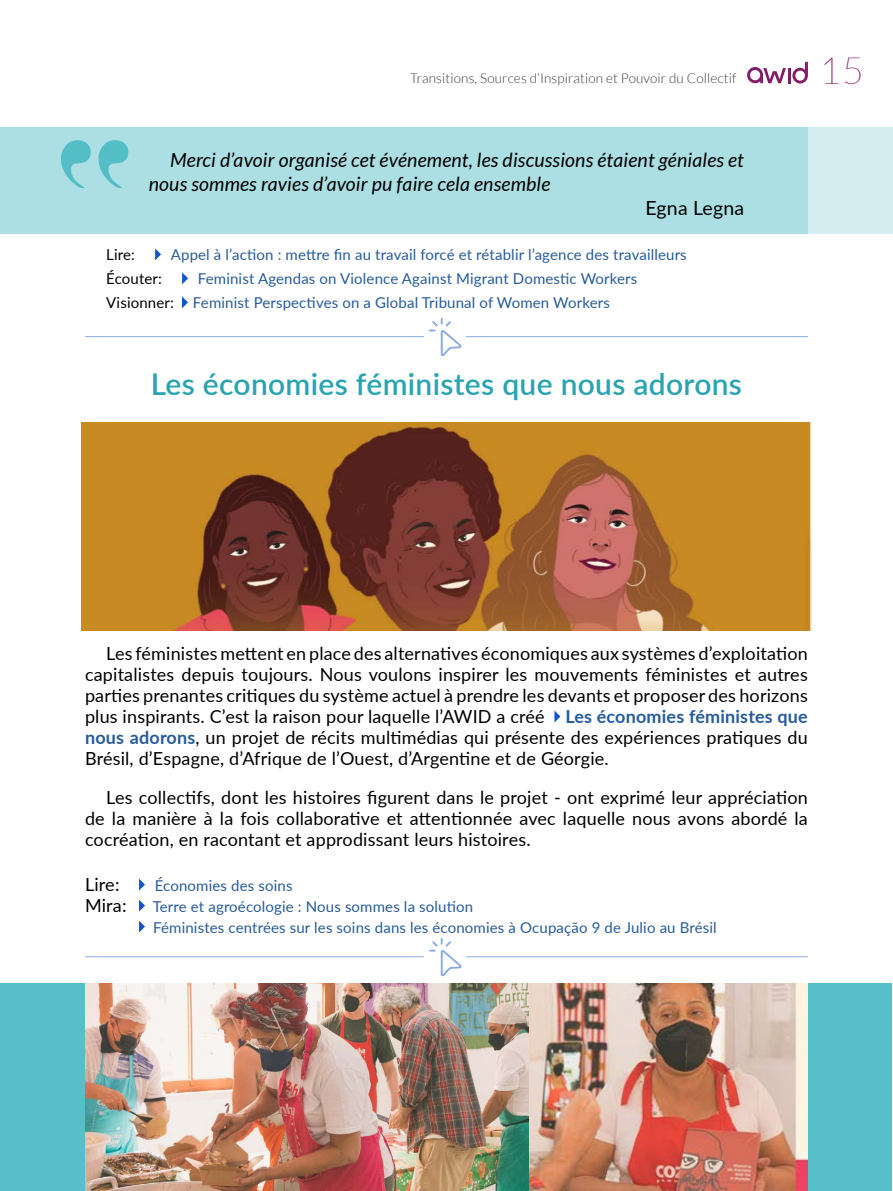
<style>
.page{position:relative;width:893px;height:1191px;background:#fff}
.page>*{position:absolute;margin:0;border:0;box-sizing:border-box;transform-origin:0 0}
.t1{font:100 37.5px "Lato";color:#821d69}
.t2{font:600 30px "Lato";letter-spacing:.01em;color:#2aa4b0}
.t3{font:italic 19.5px/24px "Lato";letter-spacing:.01em;color:#000}
.t4{font:19.5px "Lato";letter-spacing:.01em;color:#000}
.t5{font:18px/21px "Lato";letter-spacing:.01em;color:#000;text-align:justify}
.t6{font:15px/21px "Lato";letter-spacing:.01em;color:#275b9b}
.t7{font:15px "Lato";letter-spacing:.01em;color:#000}
.t8{font:300 13.5px "Lato";letter-spacing:.01em;color:#3c3c3b}
.s1{font-weight:700;color:#275b9b}
</style>
<div class="page">
<svg style="left:792px;top:62px;width:16px;height:22px"></svg>
<hr style="left:787px;top:68px;width:3px;height:15px;background:#821d69">
<svg style="left:747px;top:67px;width:39px;height:16px"></svg>
<div style="left:0;top:983px;width:892px;height:208px;background:#57bfc7"></div>
<div style="left:1px;top:128px;width:892px;height:106px;background:#d5eff1"></div>
<div style="left:0;top:128px;width:808px;height:106px;background:#abdfe3"></div>
<hr style="left:0;top:718px;width:1px;height:135px;background:#57bfc7">
<svg style="left:155px;top:248px;width:6px;height:12px"></svg>
<svg style="left:182px;top:272px;width:6px;height:12px"></svg>
<svg style="left:182px;top:296px;width:6px;height:12px"></svg>
<img style="left:81px;top:422px;width:730px;height:208px">
<svg style="left:554px;top:710px;width:6px;height:12px"></svg>
<svg style="left:139px;top:878px;width:6px;height:12px"></svg>
<svg style="left:139px;top:899px;width:6px;height:12px"></svg>
<svg style="left:139px;top:920px;width:6px;height:12px"></svg>
<img style="left:528px;top:983px;width:280px;height:208px">
<img style="left:85px;top:983px;width:443px;height:208px">
<hr style="left:466px;top:956px;width:342px;height:1px;background:#15c">
<hr style="left:85px;top:956px;width:339px;height:1px;background:#15c">
<svg style="left:429px;top:938px;width:33px;height:39px"></svg>
<hr style="left:466px;top:336px;width:342px;height:1px;background:#15c">
<hr style="left:85px;top:336px;width:339px;height:1px;background:#15c">
<svg style="left:429px;top:317px;width:33px;height:40px"></svg>
<svg style="left:60px;top:140px;width:69px;height:48px"></svg>
<p class="t8" style="left:410px;top:71px;width:328px">Transitions, Sources d’Inspiration et Pouvoir du Collectif</p>
<p class="t3" style="left:149px;top:149px;width:597px;text-indent:21px">Merci d’avoir organisé cet événement, les discussions étaient géniales et nous sommes ravies d’avoir pu faire cela ensemble</p>
<p class="t4" style="left:645px;top:194px;width:100px">Egna Legna</p>
<p class="t7" style="left:106px;top:244px;width:30px">Lire:</p>
<p class="t6" style="left:171px;top:244px;width:517px">Appel à l’action : mettre fin au travail forcé et rétablir l’agence des travailleurs</p>
<p class="t7" style="left:106px;top:268px;width:57px">Écouter:</p>
<p class="t6" style="left:198px;top:268px;width:441px">Feminist Agendas on Violence Against Migrant Domestic Workers</p>
<p class="t7" style="left:106px;top:292px;width:69px">Visionner:</p>
<p class="t6" style="left:193px;top:292px;width:418px">Feminist Perspectives on a Global Tribunal of Women Workers</p>
<h2 class="t2" style="left:151px;top:363px;width:593px">Les économies féministes que nous adorons</h2>
<h1 class="t1" style="left:820px;top:45px;width:45px">15</h1>
<p class="t5" style="left:85px;top:641px;width:724px;text-indent:21px">Les féministes mettent en place des alternatives économiques aux systèmes d’exploitation capitalistes depuis toujours. Nous voulons inspirer les mouvements féministes et autres parties prenantes critiques du système actuel à prendre les devants et proposer des horizons plus inspirants. C’est la raison pour laquelle l’AWID a créé <span class="s1">Les économies féministes que nous adorons</span>, un projet de récits multimédias qui présente des expériences pratiques du Brésil, d’Espagne, d’Afrique de l’Ouest, d’Argentine et de Géorgie.</p>
<p class="t5" style="left:85px;top:785px;width:724px;text-indent:21px">Les collectifs, dont les histoires figurent dans le projet - ont exprimé leur appréciation de la manière à la fois collaborative et attentionnée avec laquelle nous avons abordé la cocréation, en racontant et approdissant leurs histoires.</p>
<p class="t5" style="left:85px;top:872px;width:36px">Lire:</p>
<p class="t6" style="left:155px;top:874px;width:139px">Économies des soins</p>
<p class="t5" style="left:85px;top:893px;width:43px">Mira:</p>
<p class="t6" style="left:153px;top:895px;width:566px">Terre et agroécologie : Nous sommes la solution<br>Féministes centrées sur les soins dans les économies à Ocupação 9 de Julio au Brésil</p>
</div>
